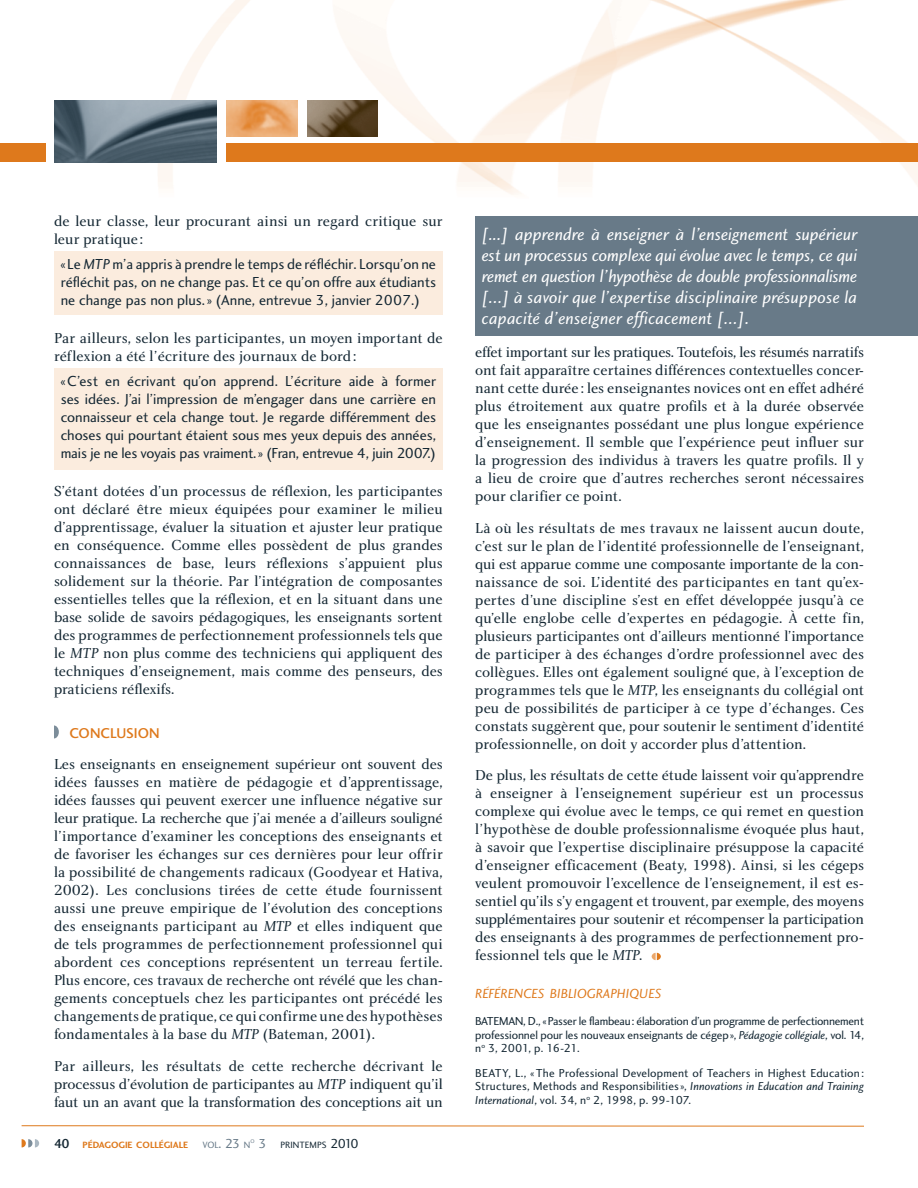
<style>
.page{position:relative;width:918px;height:1188px;background:#fff}
.page>*{position:absolute;margin:0;border:0;box-sizing:border-box;transform-origin:0 0}
.t1{font:18px/21px "Charlotte Sans Book Italic Plain";letter-spacing:.01em;color:#fff;text-align:justify}
.t2{font:15px/18px "Charlotte Book Plain";color:#142733;text-align:justify}
.t3{font:15px/18px "Charlotte Sans Book Plain";color:#142733;text-align:justify}
.t4{font:14.7px "Charlotte Sans Medium Plain";letter-spacing:-.005em;color:#de791c}
.t5{font:13.65px "Charlotte Sans Book Italic Plain";color:#de791c}
.t6{font:12px/13.5px "Charlotte Sans Book Plain";letter-spacing:-.01em;color:#142733;text-align:justify}
.t7{font:9.45px "Charlotte Sans Bold Plain";color:#de791c}
.t8{font:9.45px "Charlotte Sans Book Plain";color:#142733}
.t9{font:9.45px "Charlotte Sans Book Plain";color:#687a88}
.t10{font:5.55px "Charlotte Sans Book Plain";color:#687a88}
.s1{font-family:"Charlotte Sans Book Italic Plain"}
.s2{font-family:"Charlotte Book Italic Plain"}
.s3{font-family:"Charlotte Sans Medium Plain";font-size:13.5px;color:#142733}
.s4{font-size:13.5px}
.s5{font-size:13.5px;color:#687a88}
</style>
<div class="page">
<img style="left:0;top:0;width:918px;height:195px">
<img style="left:55px;top:101px;width:162px;height:61px">
<img style="left:227px;top:101px;width:70px;height:36px">
<img style="left:307px;top:101px;width:71px;height:36px">
<svg style="left:652px;top:953px;width:9px;height:7px"></svg>
<div style="left:54px;top:368px;width:389px;height:102px;background:#fbecde"></div>
<div style="left:54px;top:252px;width:389px;height:63px;background:#fbecde"></div>
<svg style="left:54px;top:725px;width:5px;height:14px"></svg>
<div style="left:475px;top:216px;width:443px;height:119px;background:#687a88"></div>
<hr style="left:22px;top:1125px;width:842px;height:2px;background:#de791c">
<div style="left:227px;top:144px;width:691px;height:18px;background:#de791c"></div>
<div style="left:0;top:144px;width:46px;height:18px;background:#de791c"></div>
<svg style="left:22px;top:1139px;width:17px;height:9px"></svg>
<p class="t2" style="left:54px;top:213px;width:390px">de leur classe, leur procurant ainsi un regard critique sur leur pratique :</p>
<p class="t3" style="left:61px;top:256px;width:377px">« Le <span class="s1">MTP</span> m’a appris à prendre le temps de réfléchir. Lorsqu’on ne réfléchit pas, on ne change pas. Et ce qu’on offre aux étudiants ne change pas non plus. » (Anne, entrevue 3, janvier 2007.)</p>
<p class="t2" style="left:54px;top:330px;width:390px">Par ailleurs, selon les participantes, un moyen important de réflexion a été l’écriture des journaux de bord :</p>
<p class="t3" style="left:61px;top:373px;width:377px">« C’est en écrivant qu’on apprend. L’écriture aide à former ses idées. J’ai l’impression de m’engager dans une carrière en connaisseur et cela change tout. Je regarde différemment des choses qui pourtant étaient sous mes yeux depuis des années, mais je ne les voyais pas vraiment. » (Fran, entrevue 4, juin 2007.)</p>
<p class="t2" style="left:54px;top:483px;width:390px">S’étant dotées d’un processus de réflexion, les participantes ont déclaré être mieux équipées pour examiner le milieu d’apprentissage, évaluer la situation et ajuster leur pratique en conséquence. Comme elles possèdent de plus grandes connaissances de base, leurs réflexions s’appuient plus solidement sur la théorie. Par l’intégration de composantes essentielles telles que la réflexion, et en la situant dans une base solide de savoirs pédagogiques, les enseignants sortent des programmes de perfectionnement professionnels tels que le <span class="s2">MTP</span> non plus comme des techniciens qui appliquent des techniques d’enseignement, mais comme des penseurs, des praticiens réflexifs.</p>
<p class="t4" style="left:70px;top:727px;width:92px">CONCLUSION</p>
<p class="t2" style="left:54px;top:757px;width:391px">Les enseignants en enseignement supérieur ont souvent des idées fausses en matière de pédagogie et d’apprentissage, idées fausses qui peuvent exercer une influence négative sur leur pratique. La recherche que j’ai menée a d’ailleurs souligné l’importance d’examiner les conceptions des enseignants et de favoriser les échanges sur ces dernières pour leur offrir la possibilité de changements radicaux (Goodyear et Hativa, 2002). Les conclusions tirées de cette étude fournissent aussi une preuve empirique de l’évolution des conceptions des enseignants participant au <span class="s2">MTP</span> et elles indiquent que de tels programmes de perfectionnement professionnel qui abordent ces conceptions représentent un terreau fertile.<br>Plus encore, ces travaux de recherche ont révélé que les chan&shy;gements conceptuels chez les participantes ont précédé les changements de pratique, ce qui confirme une des hypothèses fondamentales à la base du <span class="s2">MTP</span> (Bateman, 2001).</p>
<p class="t2" style="left:54px;top:1058px;width:390px">Par ailleurs, les résultats de cette recherche décrivant le processus d’évolution de participantes au <span class="s2">MTP</span> indiquent qu’il faut un an avant que la transformation des conceptions ait un</p>
<p class="t7" style="left:54px;top:1141px;width:136px"><span class="s3">40</span> PÉDAGOGIE COLLÉGIALE</p>
<p class="t9" style="left:202px;top:1141px;width:49px">VOL<span class="s4">. 23</span> N</p>
<p class="t10" style="left:250px;top:1139px;width:6px">O</p>
<p class="t8" style="left:258px;top:1141px;width:102px"><span class="s5">3</span> PRINTEMPS <span class="s4">2010</span></p>
<p class="t1" style="left:482px;top:225px;width:377px">[...] apprendre à enseigner à l’enseignement supérieur est un processus complexe qui évolue avec le temps, ce qui remet en question l’hypothèse de double professionnalisme [...] à savoir que l’expertise disciplinaire présuppose la capacité d’enseigner efficacement [...].</p>
<p class="t2" style="left:475px;top:345px;width:390px">effet important sur les pratiques. Toutefois, les résumés narratifs ont fait apparaître certaines différences contextuelles concer&shy;nant cette durée : les enseignantes novices ont en effet adhéré plus étroitement aux quatre profils et à la durée observée que les enseignantes possédant une plus longue expérience d’enseignement. Il semble que l’expérience peut influer sur la progression des individus à travers les quatre profils. Il y a lieu de croire que d’autres recherches seront nécessaires pour clarifier ce point.</p>
<p class="t2" style="left:475px;top:520px;width:390px">Là où les résultats de mes travaux ne laissent aucun doute, c’est sur le plan de l’identité professionnelle de l’enseignant, qui est apparue comme une composante importante de la con&shy;naissance de soi. L’identité des participantes en tant qu’ex&shy;pertes d’une discipline s’est en effet développée jusqu’à ce qu’elle englobe celle d’expertes en pédagogie. À cette fin, plusieurs participantes ont d’ailleurs mentionné l’importance de participer à des échanges d’ordre professionnel avec des collègues. Elles ont également souligné que, à l’exception de programmes tels que le <span class="s2">MTP</span>, les enseignants du collégial ont peu de possibilités de participer à ce type d’échanges. Ces constats suggèrent que, pour soutenir le sentiment d’identité professionnelle, on doit y accorder plus d’attention.</p>
<p class="t2" style="left:475px;top:768px;width:390px">De plus, les résultats de cette étude laissent voir qu’apprendre à enseigner à l’enseignement supérieur est un processus complexe qui évolue avec le temps, ce qui remet en question l’hypothèse de double professionnalisme évoquée plus haut, à savoir que l’expertise disciplinaire présuppose la capacité d’enseigner efficacement (Beaty, 1998). Ainsi, si les cégeps veulent promouvoir l’excellence de l’enseignement, il est es&shy;sentiel qu’ils s’y engagent et trouvent, par exemple, des moyens supplémentaires pour soutenir et récompenser la participation des enseignants à des programmes de perfectionnement pro&shy;fessionnel tels que le <span class="s2">MTP</span>.</p>
<p class="t5" style="left:475px;top:988px;width:188px">RÉFÉRENCES BIBLIOGRAPHIQUES</p>
<p class="t6" style="left:475px;top:1016px;width:390px">BATEMAN, D., « Passer le flambeau : élaboration d’un programme de perfectionnement professionnel pour les nouveaux enseignants de cégep », <span class="s1">Pédagogie collégiale</span>, vol. 14, n<sup>o</sup> 3, 2001, p. 16-21.</p>
<p class="t6" style="left:475px;top:1067px;width:390px">BEATY, L., « The Professional Development of Teachers in Highest Education :<br>Structures, Methods and Responsibilities », <span class="s1">Innovations in Education and Training International</span>, vol. 34, n<sup>o</sup> 2, 1998, p. 99-107.</p>
</div>
